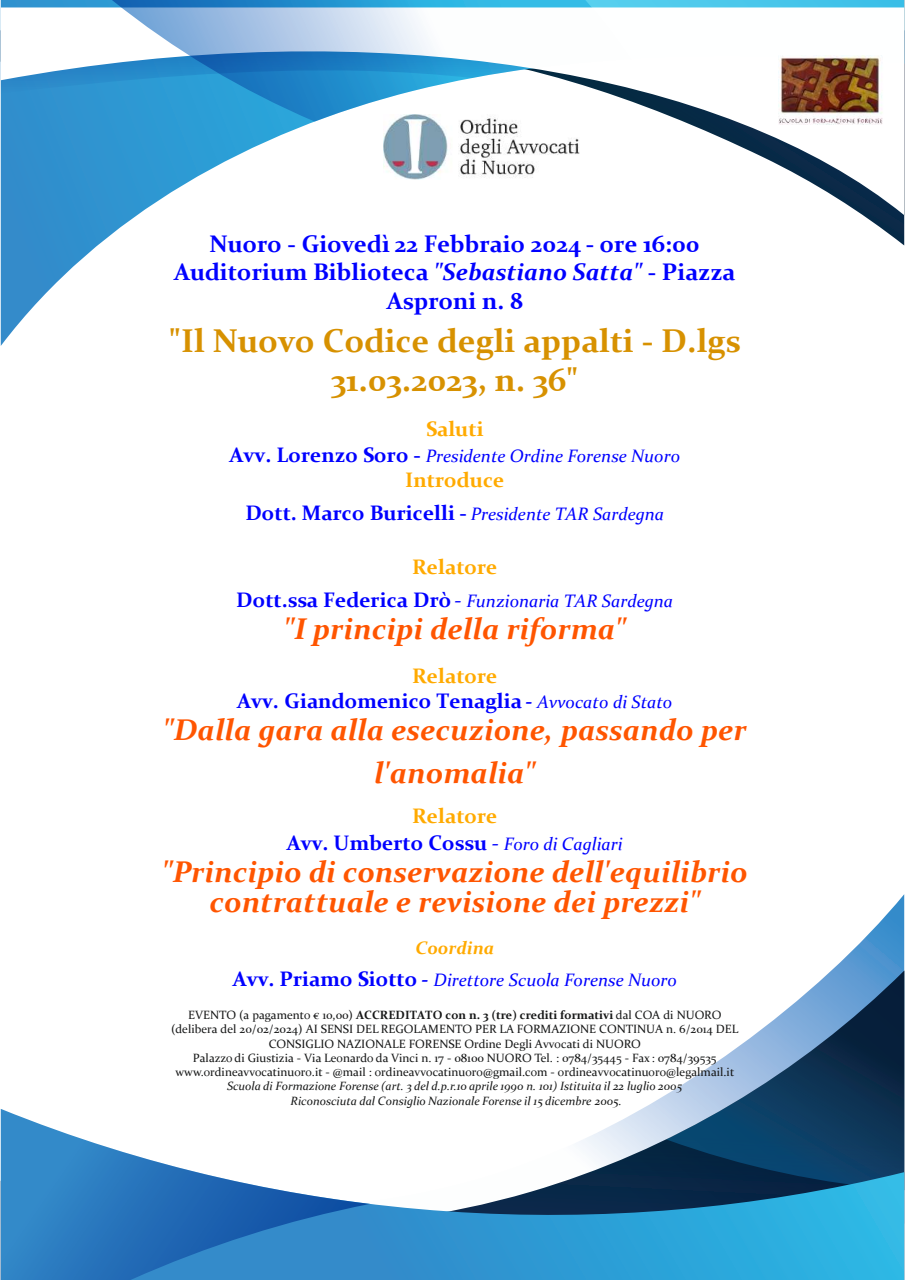
<style>
.page{position:relative;width:905px;height:1280px;background:#fff}
.page>*{position:absolute;margin:0;border:0;box-sizing:border-box;transform-origin:0 0}
.t1{font:700 33px/39.2px "Constantia";color:#d79100;text-align:center}
.t2{font:italic 700 30px/43.5px "Constantia";color:#f50;text-align:center}
.t3{font:700 24px/28.5px "Constantia";color:#00f;text-align:center}
.t4{font:700 21px/25.2px "Constantia";color:#00f;text-align:center}
.t5{font:700 21px "Constantia";color:#fa0}
.t6{font:italic 18px/32px "Constantia";color:#00f;text-align:center}
.t7{font:12px/14.2px "Constantia";color:#151616;text-align:center}
.t8{font:italic 12px/14.2px "Constantia";color:#151616;text-align:center}
.s1{font-style:italic}
.s2{font-weight:700;font-style:normal;font-size:21px}
.s3{font-size:21px}
.s4{color:#fa0}
.s5{font-weight:400;font-style:italic;font-size:18px}
.s6{font-weight:400;font-style:italic}
.s7{font-weight:700;color:#fa0}
.s8{font-weight:700;font-size:21px}
.s9{font-weight:700}
</style>
<div class="page">
<svg style="left:1px;top:0;width:903px;height:346px"></svg>
<svg style="left:1px;top:7px;width:584px;height:208px"></svg>
<svg style="left:112px;top:0;width:473px;height:122px"></svg>
<svg style="left:642px;top:894px;width:262px;height:215px"></svg>
<svg style="left:666px;top:970px;width:238px;height:139px"></svg>
<svg style="left:370px;top:1109px;width:534px;height:171px"></svg>
<svg style="left:1px;top:1109px;width:369px;height:171px"></svg>
<svg style="left:585px;top:0;width:319px;height:215px"></svg>
<img style="left:778px;top:56px;width:105px;height:69px">
<img style="left:383px;top:114px;width:197px;height:65px">
<h3 class="t3" style="left:174px;top:228px;width:563px">Nuoro - Giovedì 22 Febbraio 2024 - ore 16:00<br>Auditorium Biblioteca <span class="s1">"Sebastiano Satta"</span> - Piazza<br>Asproni n. 8</h3>
<h1 class="t1" style="left:169px;top:319px;width:573px">"Il Nuovo Codice degli appalti - D.lgs<br>31.03.2023, n. 36"</h1>
<h3 class="t5" style="left:426px;top:415px;width:59px">Saluti</h3>
<h3 class="t6" style="left:230px;top:439px;width:452px"><span class="s2">Avv. Lorenzo Soro -</span> Presidente Ordine Forense Nuoro</h3>
<h3 class="t5" style="left:405px;top:465px;width:101px">Introduce</h3>
<h3 class="t6" style="left:245px;top:497px;width:420px"><span class="s2">Dott. Marco Buricelli -</span> Presidente TAR Sardegna</h3>
<h3 class="t5" style="left:412px;top:552px;width:87px">Relatore</h3>
<h3 class="t6" style="left:236px;top:584px;width:438px"><span class="s2">Dott.ssa Federica Drò</span><span class="s3">-</span> Funzionaria TAR Sardegna</h3>
<h2 class="t2" style="left:283px;top:605px;width:344px">"I principi della riforma"</h2>
<h3 class="t4" style="left:237px;top:662px;width:437px"><span class="s4">Relatore<br></span>Avv. Giandomenico Tenaglia <span class="s1">-</span> <span class="s5">Avvocato di Stato</span></h3>
<h2 class="t2" style="left:163px;top:706px;width:585px">"Dalla gara alla esecuzione, passando per l'anomalia"</h2>
<h3 class="t4" style="left:287px;top:801px;width:337px;line-height:26.5px"><span class="s4">Relatore<br></span>Avv. Umberto Cossu <span class="s6">-</span> <span class="s5">Foro di Cagliari</span></h3>
<h2 class="t2" style="left:162px;top:855px;width:587px;line-height:30px">"Principio di conservazione dell'equilibrio contrattuale e revisione dei prezzi"</h2>
<h3 class="t6" style="left:233px;top:930px;width:446px"><span class="s7">Coordina<br></span><span class="s2">Avv. Priamo Siotto</span> <span class="s8">-</span> Direttore Scuola Forense Nuoro</h3>
<p class="t7" style="left:171px;top:1007px;width:569px">EVENTO (a pagamento € 10,00) <span class="s9">ACCREDITATO con n. 3 (tre) crediti formativi</span> dal COA di NUORO (delibera del 20/02/2024) AI SENSI DEL REGOLAMENTO PER LA FORMAZIONE CONTINUA n. 6/2014 DEL CONSIGLIO NAZIONALE FORENSE Ordine Degli Avvocati di NUORO<br>Palazzo di Giustizia - Via Leonardo da Vinci n. 17 - 08100 NUORO Tel. : 0784/35445 - Fax : 0784/39535 www.ordineavvocatinuoro.it - @mail : ordineavvocatinuoro@gmail.com - ordineavvocatinuoro@legalmail.it</p>
<p class="t8" style="left:227px;top:1078px;width:457px">Scuola di Formazione Forense (art. 3 del d.p.r.10 aprile 1990 n. 101) Istituita il 22 luglio 2005<br>Riconosciuta dal Consiglio Nazionale Forense il 15 dicembre 2005.</p>
</div>
